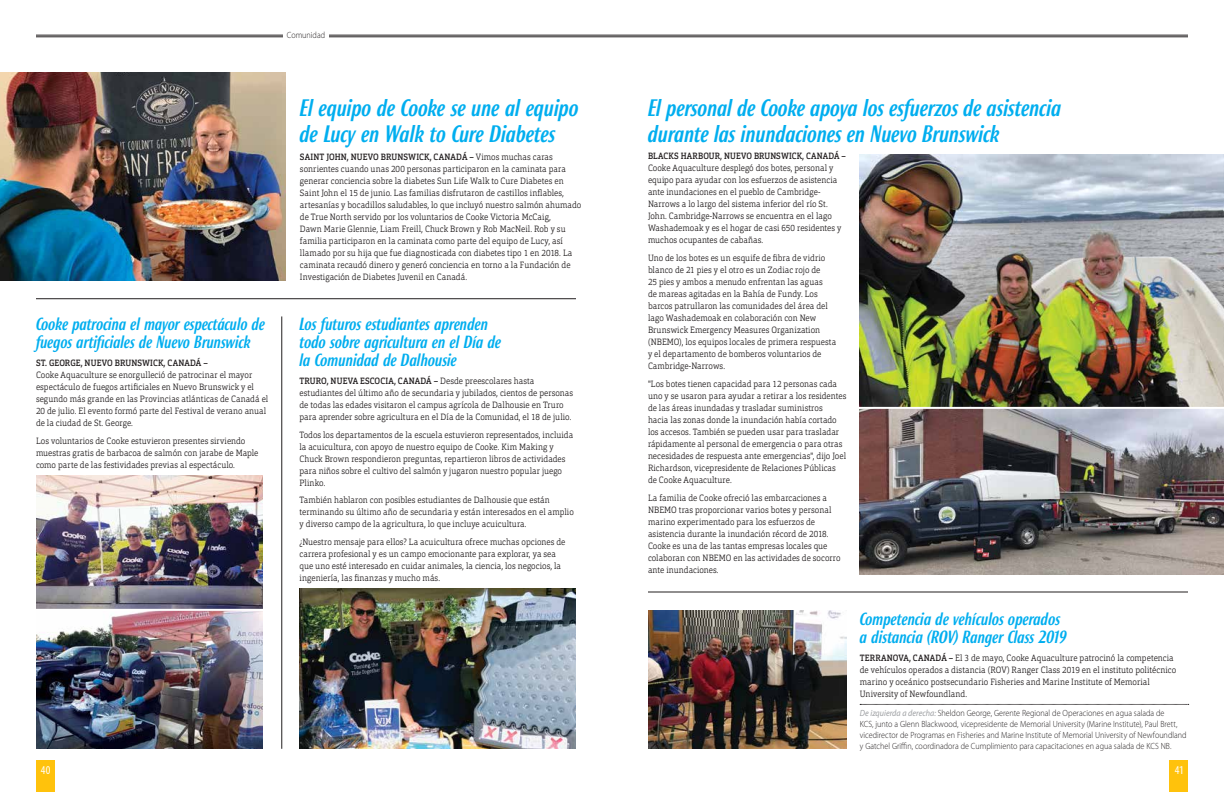
<style>
.page{position:relative;width:1224px;height:792px;background:#fff}
.page>*{position:absolute;margin:0;border:0;box-sizing:border-box;transform-origin:0 0}
.t1{font:italic 500 23px/26px "Roxy";letter-spacing:-.01em;color:#00aeef}
.t2{font:italic 500 17px/18px "Roxy";letter-spacing:-.01em;color:#00aeef}
.t3{font:condensed 12px "Myriad Pro";color:#fff}
.t4{font:300 9px/12px "Orgon Slab";letter-spacing:.005em;color:#221e1f;scale:.9 1}
.t5{font:300 9px/11px "Myriad Pro";color:#221e1f;scale:.9 1}
.t6{font:500 9px "Orgon Slab";letter-spacing:.01em;color:#221e1f;scale:.89 1}
.t7{font:500 9px "Orgon Slab";letter-spacing:.01em;color:#221e1f;scale:.9 1}
.s1{font-weight:500}
.s2{font-weight:400;font-style:italic;color:#9d9fa2}
</style>
<div class="page">
<hr style="left:36px;top:35px;width:1152px;height:1px;background:#221e1f">
<hr style="left:36px;top:37px;width:1152px;height:1px;background:#221e1f">
<img style="left:0;top:72px;width:285px;height:208px">
<img style="left:300px;top:589px;width:276px;height:160px">
<img style="left:36px;top:475px;width:227px;height:274px">
<img style="left:648px;top:610px;width:198px;height:139px">
<img style="left:860px;top:155px;width:364px;height:419px">
<hr style="left:850px;top:407px;width:374px;height:2px;background:#fff">
<div style="left:1169px;top:761px;width:19px;height:31px;background:#ffc20c"></div>
<div style="left:36px;top:761px;width:19px;height:31px;background:#ffc20c"></div>
<div style="left:283px;top:32px;width:46px;height:14px;background:#fff"></div>
<hr style="left:648px;top:592px;width:540px;height:1px;background:#221e1f">
<hr style="left:36px;top:298px;width:540px;height:1px;background:#221e1f">
<hr style="left:282px;top:316px;width:1px;height:433px;background:#221e1f">
<hr style="left:17px;top:609px;width:257px;height:2px;background:#fff">
<svg style="left:860px;top:704px;width:329px;height:1px"></svg>
<p class="t5" style="left:287px;top:30px;width:44px">Comunidad</p>
<h2 class="t2" style="left:36px;top:315px;width:231px">Cooke patrocina el mayor espectáculo de fuegos artificiales de Nuevo Brunswick</h2>
<p class="t7" style="left:36px;top:357px;width:192px">ST. GEORGE, NUEVO BRUNSWICK, CANADÁ –</p>
<p class="t4" style="left:36px;top:369px;width:260px">Cooke Aquaculture se enorgulleció de patrocinar el mayor espectáculo de fuegos artificiales en Nuevo Brunswick y el segundo más grande en las Provincias atlánticas de Canadá el 20 de julio. El evento formó parte del Festival de verano anual de la ciudad de St. George.</p>
<p class="t4" style="left:36px;top:434px;width:249px">Los voluntarios de Cooke estuvieron presentes sirviendo muestras gratis de barbacoa de salmón con jarabe de Maple como parte de las festividades previas al espectáculo.</p>
<h1 class="t1" style="left:300px;top:95px;width:280px">El equipo de Cooke se une al equipo de Lucy en Walk to Cure Diabetes</h1>
<p class="t4" style="left:300px;top:151px;width:314px"><span class="s1">SAINT JOHN, NUEVO BRUNSWICK, CANADÁ –</span> Vimos muchas caras sonrientes cuando unas 200 personas participaron en la caminata para generar conciencia sobre la diabetes Sun Life Walk to Cure Diabetes en Saint John el 15 de junio. Las familias disfrutaron de castillos inflables, artesanías y bocadillos saludables, lo que incluyó nuestro salmón ahumado de True North servido por los voluntarios de Cooke Victoria McCaig,<br>Dawn Marie Glennie, Liam Freill, Chuck Brown y Rob MacNeil. Rob y su familia participaron en la caminata como parte del equipo de Lucy, así llamado por su hija que fue diagnosticada con diabetes tipo 1 en 2018. La caminata recaudó dinero y generó conciencia en torno a la Fundación de Investigación de Diabetes Juvenil en Canadá.</p>
<h2 class="t2" style="left:300px;top:315px;width:203px">Los futuros estudiantes aprenden todo sobre agricultura en el Día de la Comunidad de Dalhousie</h2>
<p class="t4" style="left:300px;top:375px;width:306px"><span class="s1">TRURO, NUEVA ESCOCIA, CANADÁ –</span> Desde preescolares hasta estudiantes del último año de secundaria y jubilados, cientos de personas de todas las edades visitaron el campus agrícola de Dalhousie en Truro para aprender sobre agricultura en el Día de la Comunidad, el 18 de julio.</p>
<p class="t4" style="left:300px;top:428px;width:306px">Todos los departamentos de la escuela estuvieron representados, incluida la acuicultura, con apoyo de nuestro equipo de Cooke. Kim Making y Chuck Brown respondieron preguntas, repartieron libros de actividades para niños sobre el cultivo del salmón y jugaron nuestro popular juego Plinko.</p>
<p class="t4" style="left:300px;top:494px;width:306px">También hablaron con posibles estudiantes de Dalhousie que están terminando su último año de secundaria y están interesados en el amplio y diverso campo de la agricultura, lo que incluye acuicultura.</p>
<p class="t4" style="left:300px;top:536px;width:297px">¿Nuestro mensaje para ellos? La acuicultura ofrece muchas opciones de carrera profesional y es un campo emocionante para explorar, ya sea que uno esté interesado en cuidar animales, la ciencia, los negocios, la ingeniería, las finanzas y mucho más.</p>
<h1 class="t1" style="left:648px;top:95px;width:415px">El personal de Cooke apoya los esfuerzos de asistencia durante las inundaciones en Nuevo Brunswick</h1>
<p class="t6" style="left:648px;top:151px;width:224px">BLACKS HARBOUR, NUEVO BRUNSWICK, CANADÁ –</p>
<p class="t4" style="left:648px;top:162px;width:216px">Cooke Aquaculture desplegó dos botes, personal y equipo para ayudar con los esfuerzos de asistencia ante inundaciones en el pueblo de Cambridge-Narrows a lo largo del sistema inferior del río St.<br>John. Cambridge-Narrows se encuentra en el lago Washademoak y es el hogar de casi 650 residentes y muchos ocupantes de cabañas.</p>
<p class="t4" style="left:648px;top:252px;width:211px">Uno de los botes es un esquife de fibra de vidrio blanco de 21 pies y el otro es un Zodiac rojo de<br>25 pies y ambos a menudo enfrentan las aguas<br>de mareas agitadas en la Bahía de Fundy. Los barcos patrullaron las comunidades del área del lago Washademoak en colaboración con New Brunswick Emergency Measures Organization (NBEMO), los equipos locales de primera respuesta y el departamento de bomberos voluntarios de Cambridge-Narrows.</p>
<p class="t4" style="left:648px;top:378px;width:222px">"Los botes tienen capacidad para 12 personas cada uno y se usaron para ayudar a retirar a los residentes de las áreas inundadas y trasladar suministros<br>hacia las zonas donde la inundación había cortado los accesos. También se pueden usar para trasladar rápidamente al personal de emergencia o para otras necesidades de respuesta ante emergencias", dijo Joel Richardson, vicepresidente de Relaciones Públicas de Cooke Aquaculture.</p>
<p class="t4" style="left:648px;top:491px;width:216px">La familia de Cooke ofreció las embarcaciones a NBEMO tras proporcionar varios botes y personal marino experimentado para los esfuerzos de asistencia durante la inundación récord de 2018.<br>Cooke es una de las tantas empresas locales que colaboran con NBEMO en las actividades de socorro ante inundaciones.</p>
<h2 class="t2" style="left:860px;top:610px;width:209px">Competencia de vehículos operados a distancia (ROV) Ranger Class 2019</h2>
<p class="t4" style="left:860px;top:651px;width:353px"><span class="s1">TERRANOVA, CANADÁ –</span> El 3 de mayo, Cooke Aquaculture patrocinó la competencia de vehículos operados a distancia (ROV) Ranger Class 2019 en el instituto politécnico marino y oceánico postsecundario Fisheries and Marine Institute of Memorial University of Newfoundland.</p>
<p class="t5" style="left:860px;top:707px;width:365px"><span class="s2">De izquierda a derecha:</span> Sheldon George, Gerente Regional de Operaciones en agua salada de<br>KCS, junto a Glenn Blackwood, vicepresidente de Memorial University (Marine Institute), Paul Brett, vicedirector de Programas en Fisheries and Marine Institute of Memorial University of Newfoundland y Gatchel Griffin, coordinadora de Cumplimiento para capacitaciones en agua salada de KCS NB.</p>
<h3 class="t3" style="left:41px;top:763px;width:11px">40</h3>
<h3 class="t3" style="left:1175px;top:763px;width:10px">41</h3>
</div>
